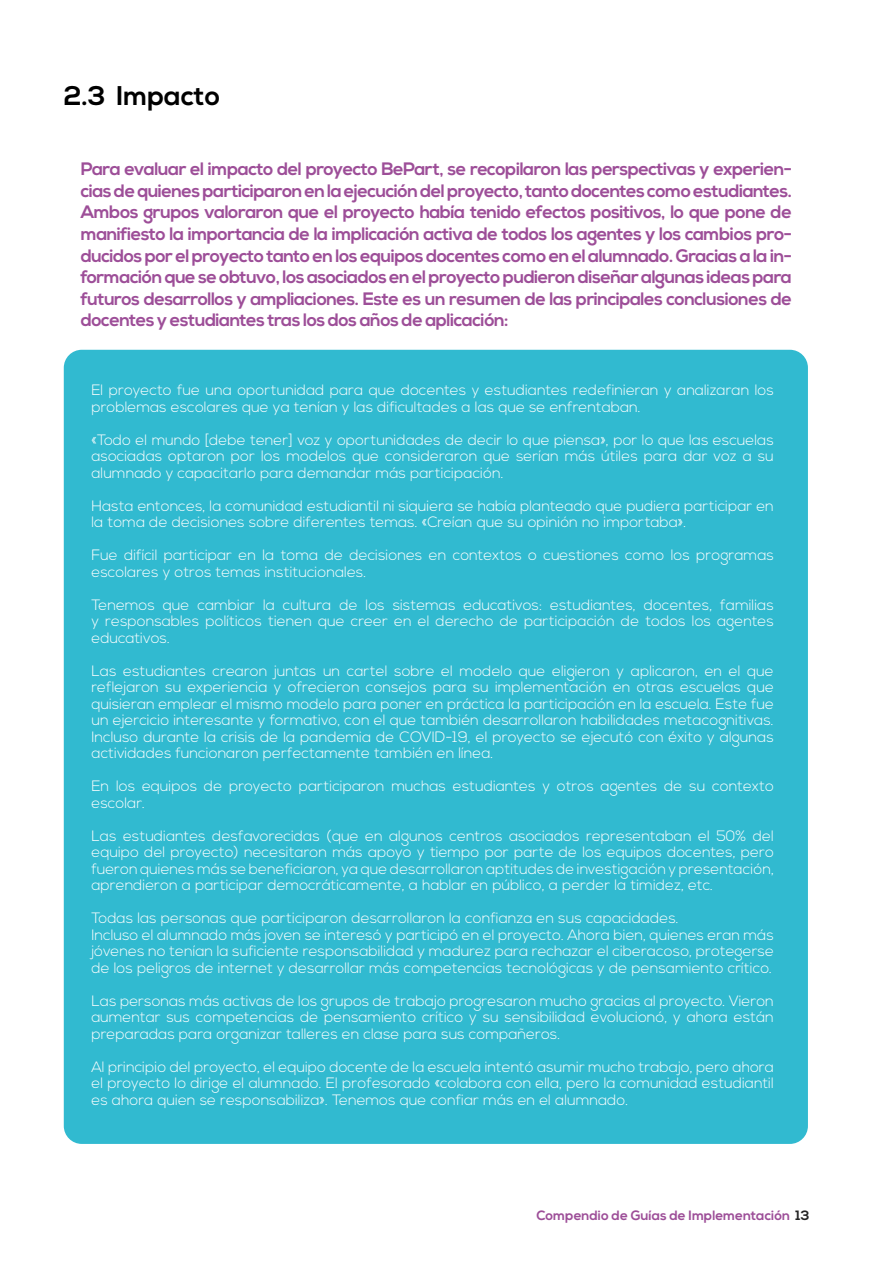
<style>
.page{position:relative;width:893px;height:1263px;background:#fff}
.page>*{position:absolute;margin:0;border:0;box-sizing:border-box;transform-origin:0 0}
.t1{font:700 27px "Nexa";color:#000}
.t2{font:700 18px/21.6px "Nexa";letter-spacing:-.03em;color:#9d4e98;text-align:justify}
.t3{font:300 15px/16.5px "Nexa";color:#fff;text-align:justify}
.t4{font:700 13.5px "Nexa";color:#9d4e98}
.s1{color:#242424}
</style>
<div class="page">
<div style="left:64px;top:350px;width:744px;height:794px;background:#31bad0;border-radius:18px"></div>
<h1 class="t1" style="left:64px;top:80px;width:158px">2.3 Impacto</h1>
<p class="t2" style="left:81px;top:159px;width:713px">Para evaluar el impacto del proyecto BePart, se recopilaron las perspectivas y experien&shy;cias de quienes participaron en la ejecución del proyecto, tanto docentes como estudiantes.<br>Ambos grupos valoraron que el proyecto había tenido efectos positivos, lo que pone de manifiesto la importancia de la implicación activa de todos los agentes y los cambios pro&shy;ducidos por el proyecto tanto en los equipos docentes como en el alumnado. Gracias a la in&shy;formación que se obtuvo, los asociados en el proyecto pudieron diseñar algunas ideas para futuros desarrollos y ampliaciones. Este es un resumen de las principales conclusiones de docentes y estudiantes tras los dos años de aplicación:</p>
<p class="t3" style="left:91px;top:382px;width:684px">El proyecto fue una oportunidad para que docentes y estudiantes redefinieran y analizaran los problemas escolares que ya tenían y las dificultades a las que se enfrentaban.</p>
<p class="t3" style="left:91px;top:432px;width:684px">«Todo el mundo [debe tener] voz y oportunidades de decir lo que piensa», por lo que las escuelas asociadas optaron por los modelos que consideraron que serían más útiles para dar voz a su alumnado y capacitarlo para demandar más participación.</p>
<p class="t3" style="left:91px;top:498px;width:684px">Hasta entonces, la comunidad estudiantil ni siquiera se había planteado que pudiera participar en la toma de decisiones sobre diferentes temas. «Creían que su opinión no importaba».</p>
<p class="t3" style="left:91px;top:547px;width:684px">Fue difícil participar en la toma de decisiones en contextos o cuestiones como los programas escolares y otros temas institucionales.</p>
<p class="t3" style="left:91px;top:597px;width:684px">Tenemos que cambiar la cultura de los sistemas educativos: estudiantes, docentes, familias y responsables políticos tienen que creer en el derecho de participación de todos los agentes educativos.</p>
<p class="t3" style="left:91px;top:663px;width:684px">Las estudiantes crearon juntas un cartel sobre el modelo que eligieron y aplicaron, en el que reflejaron su experiencia y ofrecieron consejos para su implementación en otras escuelas que quisieran emplear el mismo modelo para poner en práctica la participación en la escuela. Este fue un ejercicio interesante y formativo, con el que también desarrollaron habilidades metacognitivas.<br>Incluso durante la crisis de la pandemia de COVID-19, el proyecto se ejecutó con éxito y algunas actividades funcionaron perfectamente también en línea.</p>
<p class="t3" style="left:91px;top:778px;width:684px">En los equipos de proyecto participaron muchas estudiantes y otros agentes de su contexto escolar.</p>
<p class="t3" style="left:91px;top:828px;width:684px">Las estudiantes desfavorecidas (que en algunos centros asociados representaban el 50% del equipo del proyecto) necesitaron más apoyo y tiempo por parte de los equipos docentes, pero fueron quienes más se beneficiaron, ya que desarrollaron aptitudes de investigación y presentación, aprendieron a participar democráticamente, a hablar en público, a perder la timidez, etc.</p>
<p class="t3" style="left:91px;top:910px;width:684px;text-align:left">Todas las personas que participaron desarrollaron la confianza en sus capacidades.<br>Incluso el alumnado más joven se interesó y participó en el proyecto. Ahora bien, quienes eran más jóvenes no tenían la suficiente responsabilidad y madurez para rechazar el ciberacoso, protegerse de los peligros de internet y desarrollar más competencias tecnológicas y de pensamiento crítico.</p>
<p class="t3" style="left:91px;top:993px;width:684px">Las personas más activas de los grupos de trabajo progresaron mucho gracias al proyecto. Vieron aumentar sus competencias de pensamiento crítico y su sensibilidad evolucionó, y ahora están preparadas para organizar talleres en clase para sus compañeros.</p>
<p class="t3" style="left:91px;top:1059px;width:684px">Al principio del proyecto, el equipo docente de la escuela intentó asumir mucho trabajo, pero ahora el proyecto lo dirige el alumnado. El profesorado «colabora con ella, pero la comunidad estudiantil es ahora quien se responsabiliza». Tenemos que confiar más en el alumnado.</p>
<p class="t4" style="left:536px;top:1207px;width:275px">Compendio de Guías de Implementación <span class="s1">13</span></p>
</div>
